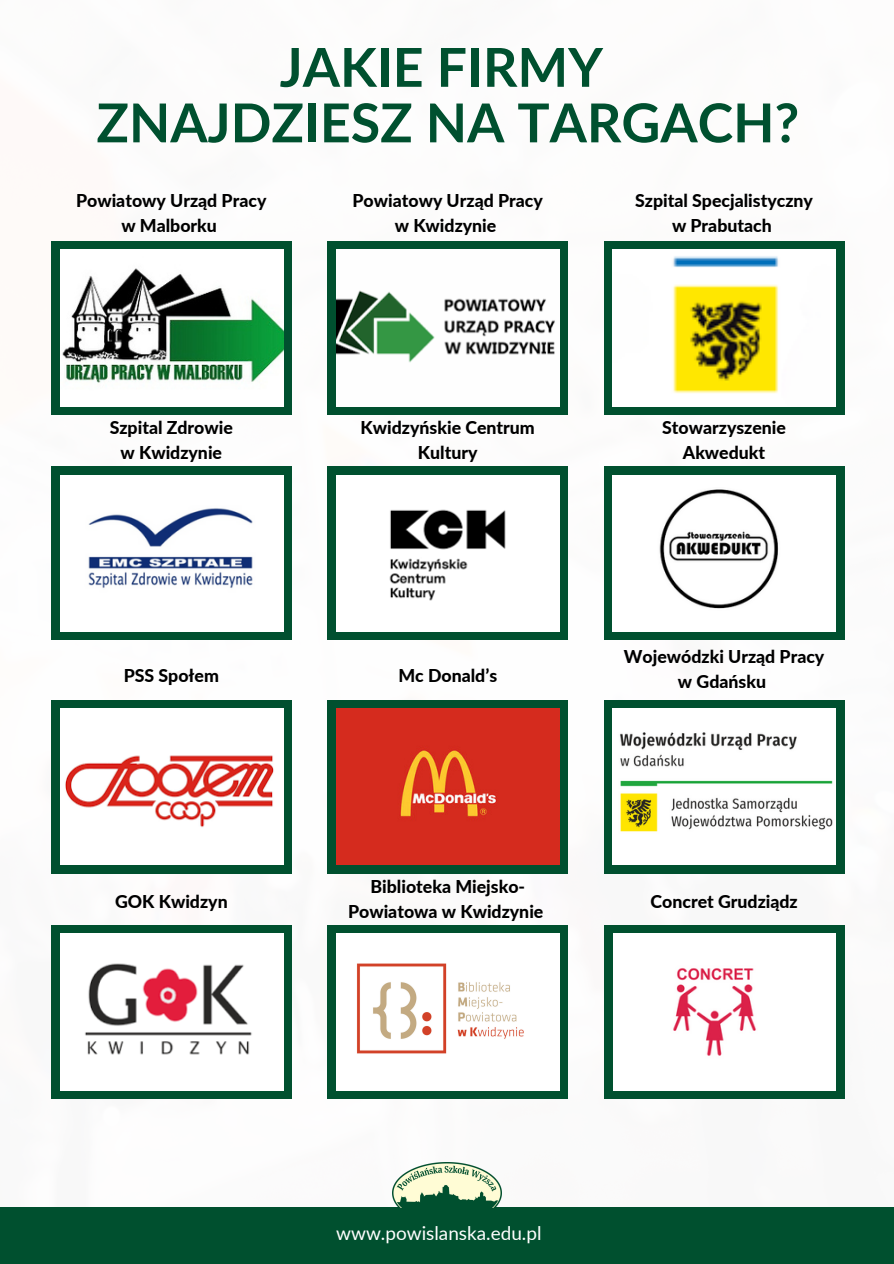
<style>
.page{position:relative;width:894px;height:1264px;background:#fff}
.page>*{position:absolute;margin:0;border:0;box-sizing:border-box;transform-origin:0 0}
.t1{font:700 53.7px/55.5px "Lato";color:#00502f;text-align:center}
.t2{font:18.9px "Lato";color:#fff}
.t3{font:800 17.7px/24.8px "Lato";color:#000;text-align:center}
</style>
<div class="page">
<div style="left:51px;top:241px;width:240px;height:174px;background:#00502f"></div>
<img style="left:60px;top:250px;width:223px;height:156px">
<div style="left:0;top:1207px;width:893px;height:56px;background:#00502f"></div>
<img style="left:393px;top:1162px;width:108px;height:45px">
<div style="left:327px;top:241px;width:240px;height:174px;background:#00502f"></div>
<img style="left:336px;top:250px;width:223px;height:156px">
<div style="left:603px;top:241px;width:241px;height:174px;background:#00502f"></div>
<img style="left:612px;top:250px;width:223px;height:156px">
<div style="left:51px;top:466px;width:240px;height:174px;background:#00502f"></div>
<img style="left:60px;top:475px;width:223px;height:156px">
<div style="left:327px;top:466px;width:240px;height:174px;background:#00502f"></div>
<img style="left:336px;top:475px;width:223px;height:156px">
<div style="left:603px;top:466px;width:241px;height:174px;background:#00502f"></div>
<img style="left:612px;top:475px;width:223px;height:156px">
<div style="left:51px;top:700px;width:240px;height:173px;background:#00502f"></div>
<img style="left:60px;top:708px;width:223px;height:156px">
<div style="left:327px;top:700px;width:240px;height:173px;background:#00502f"></div>
<img style="left:336px;top:708px;width:223px;height:156px">
<div style="left:603px;top:700px;width:241px;height:173px;background:#00502f"></div>
<img style="left:612px;top:708px;width:223px;height:156px">
<div style="left:51px;top:925px;width:240px;height:173px;background:#00502f"></div>
<img style="left:60px;top:933px;width:223px;height:157px">
<div style="left:327px;top:925px;width:241px;height:173px;background:#00502f"></div>
<img style="left:336px;top:933px;width:223px;height:157px">
<div style="left:604px;top:925px;width:240px;height:173px;background:#00502f"></div>
<img style="left:613px;top:933px;width:222px;height:157px">
<h2 class="t1" style="left:96px;top:38px;width:704px">JAKIE FIRMY<br>ZNAJDZIESZ NA TARGACH?</h2>
<h1 class="t3" style="left:76px;top:188px;width:192px">Powiatowy Urząd Pracy w Malborku</h1>
<h2 class="t3" style="left:352px;top:188px;width:192px">Powiatowy Urząd Pracy w Kwidzynie</h2>
<h2 class="t3" style="left:635px;top:188px;width:179px">Szpital Specjalistyczny w Prabutach</h2>
<h2 class="t3" style="left:110px;top:415px;width:125px">Szpital Zdrowie w Kwidzynie</h2>
<h2 class="t3" style="left:360px;top:415px;width:176px">Kwidzyńskie Centrum<br>Kultury</h2>
<h2 class="t3" style="left:662px;top:415px;width:125px">Stowarzyszenie<br>Akwedukt</h2>
<h2 class="t3" style="left:124px;top:663px;width:97px">PSS Społem</h2>
<h2 class="t3" style="left:398px;top:663px;width:100px">Mc Donald’s</h2>
<h2 class="t3" style="left:115px;top:888px;width:114px">GOK Kwidzyn</h2>
<p class="t3" style="left:348px;top:873px;width:197px">Biblioteka Miejsko-<br>Powiatowa w Kwidzynie</p>
<h2 class="t3" style="left:623px;top:644px;width:202px">Wojewódzki Urząd Pracy w Gdańsku</h2>
<p class="t3" style="left:650px;top:888px;width:149px">Concret Grudziądz</p>
<h2 class="t2" style="left:336px;top:1221px;width:207px">www.powislanska.edu.pl</h2>
</div>
